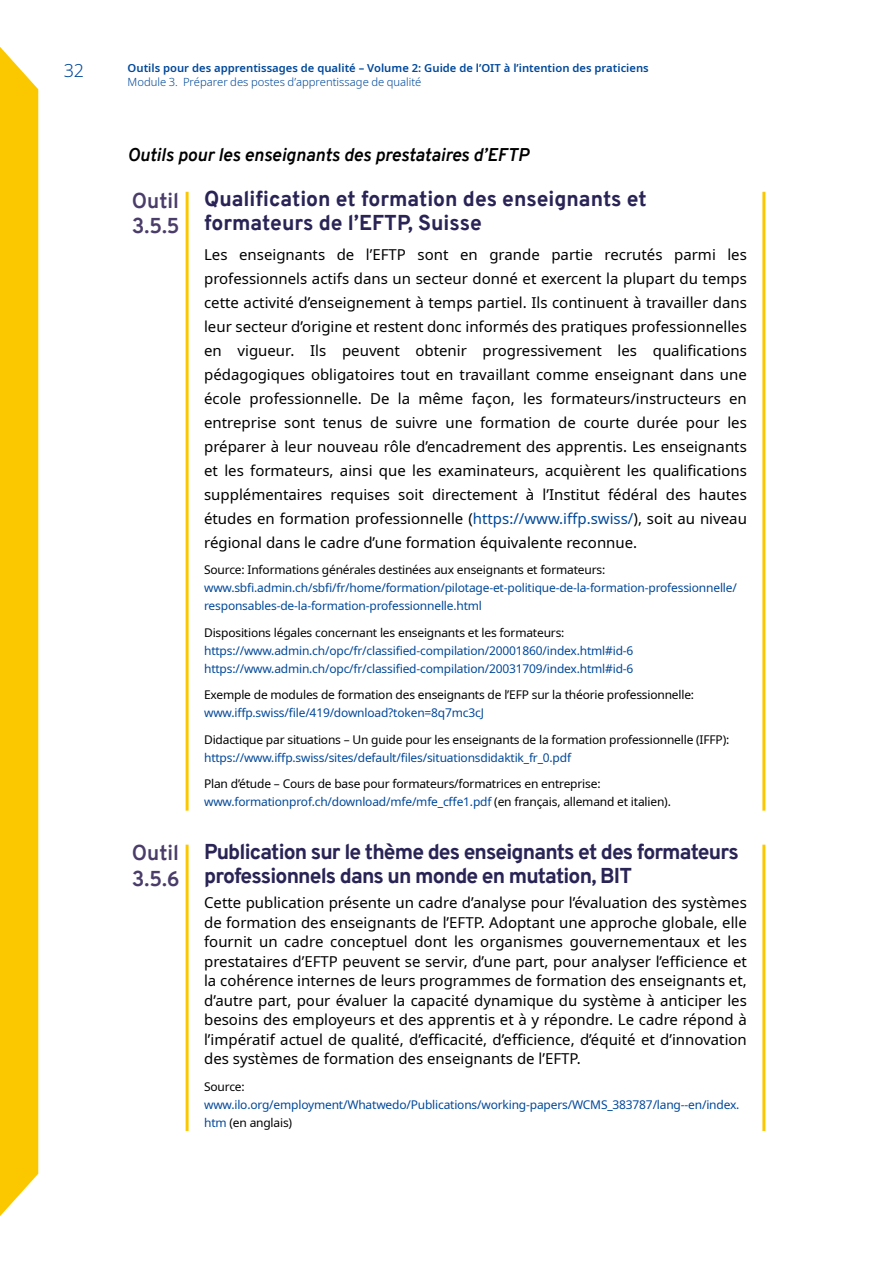
<style>
.page{position:relative;width:893px;height:1263px;background:#fff}
.page>*{position:absolute;margin:0;border:0;box-sizing:border-box;transform-origin:0 0}
.t1{font:800 21px/24px "Overpass";letter-spacing:-.04em;color:#292455}
.t2{font:800 21px/24px "Overpass";color:#292455}
.t3{font:700 21px/25.5px "Overpass";color:#4a3d6a}
.t4{font:italic 700 18px "Overpass";color:#000}
.t5{font:300 18px "Noto Sans";color:#00489a}
.t6{font:15px/24px "Noto Sans";color:#000;text-align:justify}
.t7{font:12px/18px "Noto Sans";letter-spacing:-.015em;color:#00489a}
.t8{font:12px/18px "Noto Sans";letter-spacing:-.015em;color:#000}
.t9{font:600 11.25px "Noto Sans";color:#00489a}
.t10{font:300 11.25px "Noto Sans";color:#00489a}
.s1{color:#00489a}
.s2{color:#000}
</style>
<div class="page">
<div style="left:0;top:47px;width:38px;height:1169px;background:#fbc800"></div>
<hr style="left:762px;top:192px;width:3px;height:619px;background:#fbc800">
<hr style="left:186px;top:192px;width:3px;height:619px;background:#fbc800">
<hr style="left:762px;top:845px;width:3px;height:286px;background:#fbc800">
<hr style="left:186px;top:845px;width:3px;height:286px;background:#fbc800">
<p class="t5" style="left:64px;top:57px;width:22px">32</p>
<p class="t9" style="left:128px;top:60px;width:523px">Outils pour des apprentissages de qualité – Volume 2: Guide de l’OIT à l’intention des praticiens</p>
<p class="t10" style="left:128px;top:74px;width:295px">Module 3. Préparer des postes d’apprentissage de qualité</p>
<p class="t4" style="left:128px;top:141px;width:403px">Outils pour les enseignants des prestataires d’EFTP</p>
<h1 class="t3" style="left:132px;top:188px;width:49px">Outil<br>3.5.5</h1>
<h1 class="t2" style="left:204px;top:187px;width:444px">Qualification et formation des enseignants et formateurs de l’EFTP, Suisse</h1>
<p class="t6" style="left:204px;top:243px;width:544px">Les enseignants de l’EFTP sont en grande partie recrutés parmi les professionnels actifs dans un secteur donné et exercent la plupart du temps cette activité d’enseignement à temps partiel. Ils continuent à travailler dans leur secteur d’origine et restent donc informés des pratiques professionnelles en vigueur. Ils peuvent obtenir progressivement les qualifications pédagogiques obligatoires tout en travaillant comme enseignant dans une école professionnelle. De la même façon, les formateurs/instructeurs en entreprise sont tenus de suivre une formation de courte durée pour les préparer à leur nouveau rôle d’encadrement des apprentis. Les enseignants et les formateurs, ainsi que les examinateurs, acquièrent les qualifications supplémentaires requises soit directement à l’Institut fédéral des hautes études en formation professionnelle (<span class="s1">https://www.iffp.swiss/</span>), soit au niveau régional dans le cadre d’une formation équivalente reconnue.</p>
<p class="t8" style="left:204px;top:561px;width:403px">Source: Informations générales destinées aux enseignants et formateurs:</p>
<p class="t7" style="left:204px;top:579px;width:534px">www.sbfi.admin.ch/sbfi/fr/home/formation/pilotage-et-politique-de-la-formation-professionnelle/ responsables-de-la-formation-professionnelle.html</p>
<p class="t8" style="left:204px;top:624px;width:362px">Dispositions légales concernant les enseignants et les formateurs:</p>
<p class="t7" style="left:204px;top:642px;width:431px">https://www.admin.ch/opc/fr/classified-compilation/20001860/index.html#id-6 https://www.admin.ch/opc/fr/classified-compilation/20031709/index.html#id-6</p>
<p class="t8" style="left:204px;top:686px;width:492px">Exemple de modules de formation des enseignants de l’EFP sur la théorie professionnelle:</p>
<p class="t7" style="left:204px;top:704px;width:281px">www.iffp.swiss/file/419/download?token=8q7mc3cJ</p>
<p class="t8" style="left:204px;top:731px;width:527px">Didactique par situations – Un guide pour les enseignants de la formation professionnelle (IFFP):</p>
<p class="t7" style="left:204px;top:749px;width:368px">https://www.iffp.swiss/sites/default/files/situationsdidaktik_fr_0.pdf</p>
<p class="t8" style="left:204px;top:775px;width:468px">Plan d’étude – Cours de base pour formateurs/formatrices en entreprise: <span class="s1">www.formationprof.ch/download/mfe/mfe_cffe1.pdf</span> (en français, allemand et italien).</p>
<h1 class="t3" style="left:132px;top:840px;width:49px">Outil<br>3.5.6</h1>
<h1 class="t1" style="left:204px;top:840px;width:536px">Publication sur le thème des enseignants et des formateurs professionnels dans un monde en mutation, BIT</h1>
<p class="t6" style="left:204px;top:893px;width:544px;line-height:19.5px">Cette publication présente un cadre d’analyse pour l’évaluation des systèmes de formation des enseignants de l’EFTP. Adoptant une approche globale, elle fournit un cadre conceptuel dont les organismes gouvernementaux et les prestataires d’EFTP peuvent se servir, d’une part, pour analyser l’efficience et la cohérence internes de leurs programmes de formation des enseignants et, d’autre part, pour évaluer la capacité dynamique du système à anticiper les besoins des employeurs et des apprentis et à y répondre. Le cadre répond à l’impératif actuel de qualité, d’efficacité, d’efficience, d’équité et d’innovation des systèmes de formation des enseignants de l’EFTP.</p>
<p class="t8" style="left:204px;top:1077px;width:42px">Source:</p>
<p class="t7" style="left:204px;top:1095px;width:537px">www.ilo.org/employment/Whatwedo/Publications/working-papers/WCMS_383787/lang--en/index. htm <span class="s2">(en anglais)</span></p>
</div>
